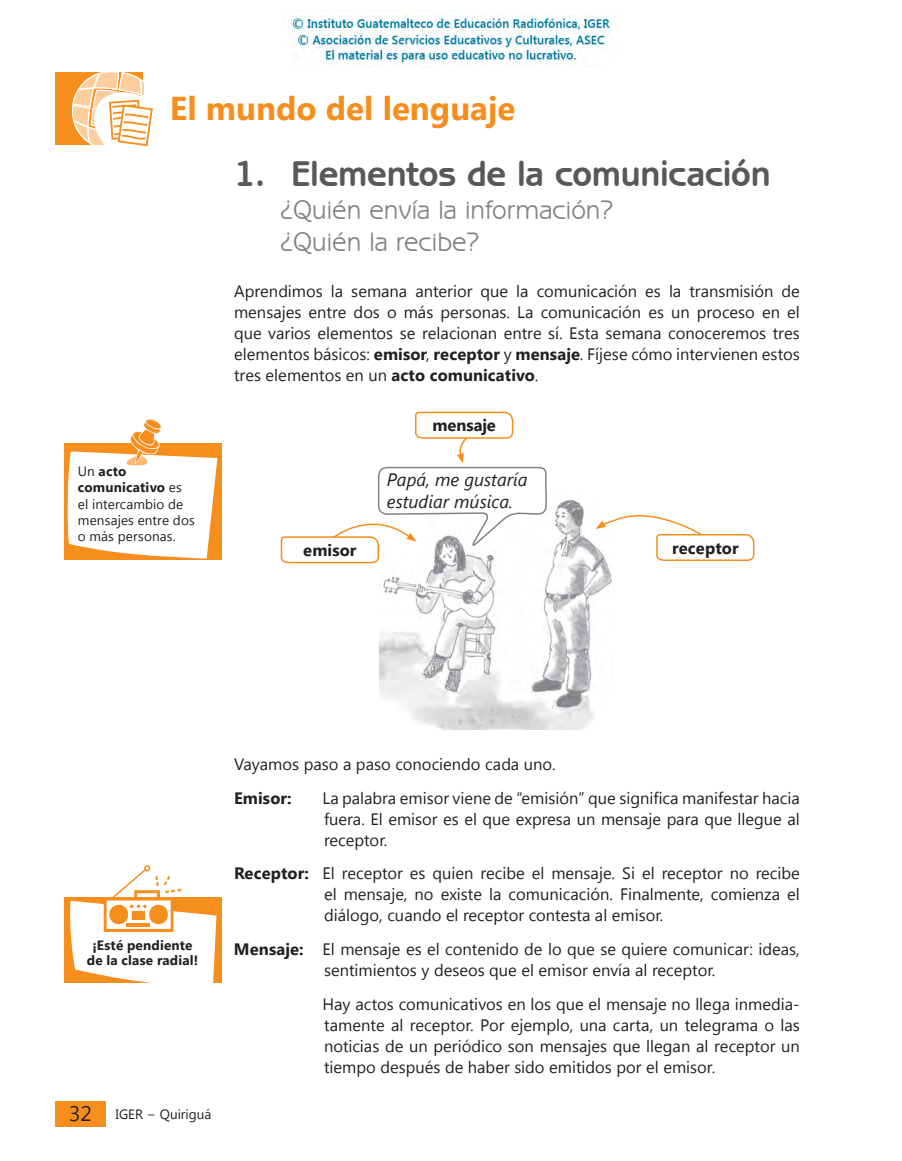
<style>
.page{position:relative;width:902px;height:1161px;background:#fff}
.page>*{position:absolute;margin:0;border:0;box-sizing:border-box;transform-origin:0 0}
.t1{font:700 36px "Benguiat Gothic IT Cby BT";letter-spacing:-.005em;color:#57585a}
.t2{font:700 33px "Segoe UI";color:#f68e1e}
.t3{font:27px/32.4px "Benguiat Gothic IT Cby BT";color:#808285}
.t4{font:italic 18px/21.6px "Segoe UI";color:#231f20}
.t5{font:16.5px/21px "Segoe UI";color:#231f20;text-align:justify}
.t6{font:700 16.5px "Segoe UI";letter-spacing:.005em;color:#231f20}
.t7{font:13.5px/16.2px "Segoe UI";letter-spacing:.01em;color:#231f20}
.t8{font:700 13.5px/15px "Segoe UI";letter-spacing:.015em;color:#231f20;text-align:center}
.s1{font-weight:700}
.s2{font-size:21px}
</style>
<div class="page">
<div style="left:55px;top:1101px;width:50px;height:25px;background:#f68e1e"></div>
<div style="left:55px;top:72px;width:88px;height:73px;background:#f68e1e"></div>
<svg style="left:72px;top:72px;width:81px;height:75px"></svg>
<svg style="left:64px;top:865px;width:158px;height:118px"></svg>
<div style="left:64px;top:443px;width:157px;height:117px;background:#f68e1e"></div>
<svg style="left:67px;top:419px;width:150px;height:139px"></svg>
<img style="left:379px;top:500px;width:233px;height:230px">
<svg style="left:595px;top:506px;width:160px;height:56px"></svg>
<svg style="left:280px;top:411px;width:267px;height:153px"></svg>
<img style="left:289px;top:10px;width:327px;height:57px">
<h2 class="t2" style="left:170px;top:85px;width:347px">El mundo del lenguaje</h2>
<h1 class="t1" style="left:234px;top:151px;width:538px">1. Elementos de la comunicación</h1>
<h3 class="t3" style="left:280px;top:193px;width:334px">¿Quién envía la información? ¿Quién la recibe?</h3>
<p class="t5" style="left:234px;top:280px;width:567px">Aprendimos la semana anterior que la comunicación es la transmisión de mensajes entre dos o más personas. La comunicación es un proceso en el que varios elementos se relacionan entre sí. Esta semana conoceremos tres elementos básicos: <span class="s1">emisor</span>, <span class="s1">receptor</span> y <span class="s1">mensaje</span>. Fíjese cómo intervienen estos tres elementos en un <span class="s1">acto comunicativo</span>.</p>
<p class="t7" style="left:78px;top:463px;width:118px">Un <span class="s1">acto comunicativo</span> es el intercambio de mensajes entre dos o más personas.</p>
<p class="t6" style="left:432px;top:414px;width:65px">mensaje</p>
<p class="t4" style="left:387px;top:468px;width:142px">Papá, me gustaría estudiar música.</p>
<p class="t6" style="left:303px;top:538px;width:55px">emisor</p>
<p class="t6" style="left:672px;top:536px;width:68px">receptor</p>
<p class="t8" style="left:87px;top:937px;width:113px">¡Esté pendiente de la clase radial!</p>
<p class="t7" style="left:69px;top:1105px;width:144px"><span class="s2">32</span> IGER − Quiriguá</p>
<p class="t5" style="left:234px;top:753px;width:323px">Vayamos paso a paso conociendo cada uno.</p>
<p class="t6" style="left:234px;top:786px;width:59px">Emisor:</p>
<p class="t5" style="left:322px;top:786px;width:479px">La palabra emisor viene de “emisión” que significa manifestar hacia fuera. El emisor es el que expresa un mensaje para que llegue al receptor.</p>
<p class="t5" style="left:324px;top:862px;width:477px;text-indent:-90px"><span class="s1">Receptor:</span> El receptor es quien recibe el mensaje. Si el receptor no recibe el mensaje, no existe la comunicación. Finalmente, comienza el diálogo, cuando el receptor contesta al emisor.</p>
<p class="t5" style="left:234px;top:938px;width:567px;text-align:center"><span class="s1">Mensaje:</span> El mensaje es el contenido de lo que se quiere comunicar: ideas, sentimientos y deseos que el emisor envía al receptor.</p>
<p class="t5" style="left:322px;top:993px;width:479px">Hay actos comunicativos en los que el mensaje no llega inmedia&shy;tamente al receptor. Por ejemplo, una carta, un telegrama o las noticias de un periódico son mensajes que llegan al receptor un tiempo después de haber sido emitidos por el emisor.</p>
</div>
